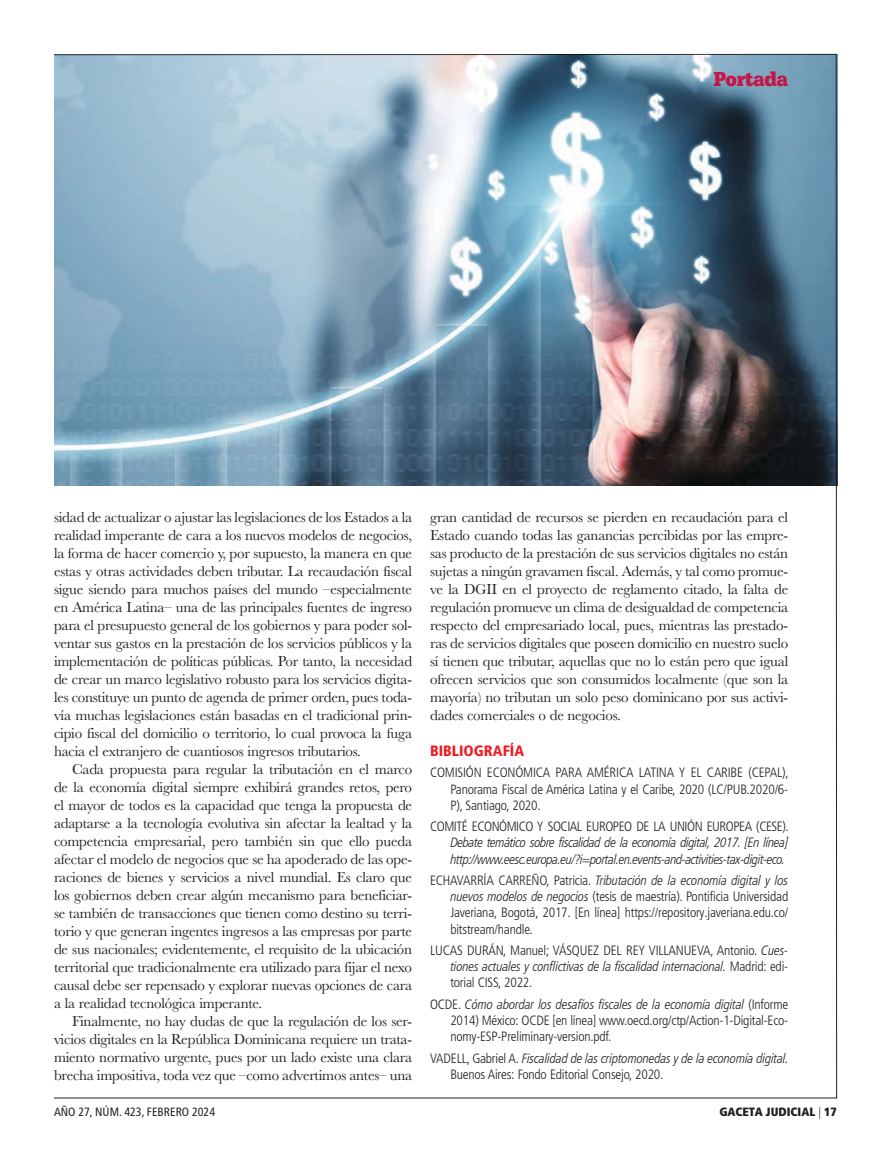
<style>
.page{position:relative;width:891px;height:1161px;background:#fff}
.page>*{position:absolute;margin:0;border:0;box-sizing:border-box;transform-origin:0 0}
.t1{font:700 21px "Egyptienne URWX Narrow";letter-spacing:-.015em;color:#c41230}
.t2{font:15px/18px "Baskerville";letter-spacing:-.015em;color:#231f20;text-align:justify}
.t3{font:900 condensed 15px "Frutiger LT Pro";letter-spacing:.005em;color:#ed1c24}
.t4{font:300 condensed 13.5px/16.2px "Frutiger LT Pro";letter-spacing:-.015em;color:#231f20;text-align:justify}
.t5{font:italic 300 condensed 13.5px/16.2px "Frutiger LT Pro";letter-spacing:-.035em;color:#231f20}
.t6{font:300 condensed 13.5px "Frutiger LT Pro";letter-spacing:-.035em;color:#231f20}
.t7{font:condensed 12px "Frutiger LT Pro";color:#231f20}
.t8{font:900 condensed 12px "Frutiger LT Pro";color:#231f20}
.s1{font-style:italic}
.s2{font-weight:300}
</style>
<div class="page">
<img style="left:54px;top:55px;width:783px;height:431px">
<h1 class="t1" style="left:713px;top:67px;width:76px">Portada</h1>
<p class="t2" style="left:54px;top:508px;width:360px">sidad de actualizar o ajustar las legislaciones de los Estados a la realidad imperante de cara a los nuevos modelos de negocios, la forma de hacer comercio y, por supuesto, la manera en que estas y otras actividades deben tributar. La recaudación fiscal sigue siendo para muchos países del mundo –especialmente en América Latina– una de las principales fuentes de ingreso para el presupuesto general de los gobiernos y para poder sol&shy;ventar sus gastos en la prestación de los servicios públicos y la implementación de políticas públicas. Por tanto, la necesidad de crear un marco legislativo robusto para los servicios digita&shy;les constituye un punto de agenda de primer orden, pues toda&shy;vía muchas legislaciones están basadas en el tradicional prin&shy;cipio fiscal del domicilio o territorio, lo cual provoca la fuga hacia el extranjero de cuantiosos ingresos tributarios.</p>
<p class="t2" style="left:54px;top:760px;width:360px;text-indent:18px">Cada propuesta para regular la tributación en el marco de la economía digital siempre exhibirá grandes retos, pero el mayor de todos es la capacidad que tenga la propuesta de adaptarse a la tecnología evolutiva sin afectar la lealtad y la competencia empresarial, pero también sin que ello pueda afectar el modelo de negocios que se ha apoderado de las ope&shy;raciones de bienes y servicios a nivel mundial. Es claro que los gobiernos deben crear algún mecanismo para beneficiar&shy;se también de transacciones que tienen como destino su terri&shy;torio y que generan ingentes ingresos a las empresas por parte de sus nacionales; evidentemente, el requisito de la ubicación territorial que tradicionalmente era utilizado para fijar el nexo causal debe ser repensado y explorar nuevas opciones de cara a la realidad tecnológica imperante.</p>
<p class="t2" style="left:54px;top:1012px;width:360px;text-indent:18px">Finalmente, no hay dudas de que la regulación de los ser&shy;vicios digitales en la República Dominicana requiere un trata&shy;miento normativo urgente, pues por un lado existe una clara brecha impositiva, toda vez que –como advertimos antes– una</p>
<p class="t2" style="left:430px;top:508px;width:360px">gran cantidad de recursos se pierden en recaudación para el Estado cuando todas las ganancias percibidas por las empre&shy;sas producto de la prestación de sus servicios digitales no están sujetas a ningún gravamen fiscal. Además, y tal como promue&shy;ve la DGII en el proyecto de reglamento citado, la falta de regulación promueve un clima de desigualdad de competencia respecto del empresariado local, pues, mientras las prestado&shy;ras de servicios digitales que poseen domicilio en nuestro suelo sí tienen que tributar, aquellas que no lo están pero que igual ofrecen servicios que son consumidos localmente (que son la mayoría) no tributan un solo peso dominicano por sus activi&shy;dades comerciales o de negocios.</p>
<p class="t3" style="left:430px;top:742px;width:96px">BIBLIOGRAFÍA</p>
<p class="t4" style="left:450px;top:765px;width:340px;text-indent:-20px">COMISIÓN ECONÓMICA PARA AMÉRICA LATINA Y EL CARIBE (CEPAL), Panorama Fiscal de América Latina y el Caribe, 2020 (LC/PUB.2020/6- P), Santiago, 2020.</p>
<p class="t6" style="left:430px;top:819px;width:360px">COMITÉ ECONÓMICO Y SOCIAL EUROPEO DE LA UNIÓN EUROPEA (CESE).</p>
<p class="t5" style="left:450px;top:835px;width:339px">Debate temático sobre fiscalidad de la economía digital, 2017. [En línea] http://www.eesc.europa.eu/?i=portal.en.events-and-activities-tax-digit-eco.</p>
<p class="t4" style="left:450px;top:872px;width:339px;text-indent:-20px">ECHAVARRÍA CARREÑO, Patricia. <span class="s1">Tributación de la economía digital y los nuevos modelos de negocios</span> (tesis de maestría). Pontificia Universidad Javeriana, Bogotá, 2017. [En línea] https://repository.javeriana.edu.co/ bitstream/handle.</p>
<p class="t4" style="left:450px;top:942px;width:339px;text-indent:-20px">LUCAS DURÁN, Manuel; VÁSQUEZ DEL REY VILLANUEVA, Antonio. <span class="s1">Cues&shy;tiones actuales y conflictivas de la fiscalidad internacional.</span> Madrid: edi&shy;torial CISS, 2022.</p>
<p class="t4" style="left:450px;top:996px;width:339px;text-indent:-20px">OCDE. <span class="s1">Cómo abordar los desafíos fiscales de la economía digital</span> (Informe 2014) México: OCDE [en línea] www.oecd.org/ctp/Action-1-Digital-Eco&shy;nomy-ESP-Preliminary-version.pdf.</p>
<p class="t4" style="left:450px;top:1050px;width:340px;text-indent:-20px">VADELL, Gabriel A. <span class="s1">Fiscalidad de las criptomonedas y de la economía digital.<br></span>Buenos Aires: Fondo Editorial Consejo, 2020.</p>
<p class="t7" style="left:54px;top:1105px;width:163px">AÑO 27, NÚM. 423, FEBRERO 2024</p>
<p class="t8" style="left:719px;top:1104px;width:119px">GACETA JUDICIAL <span class="s2">|</span> 17</p>
</div>
